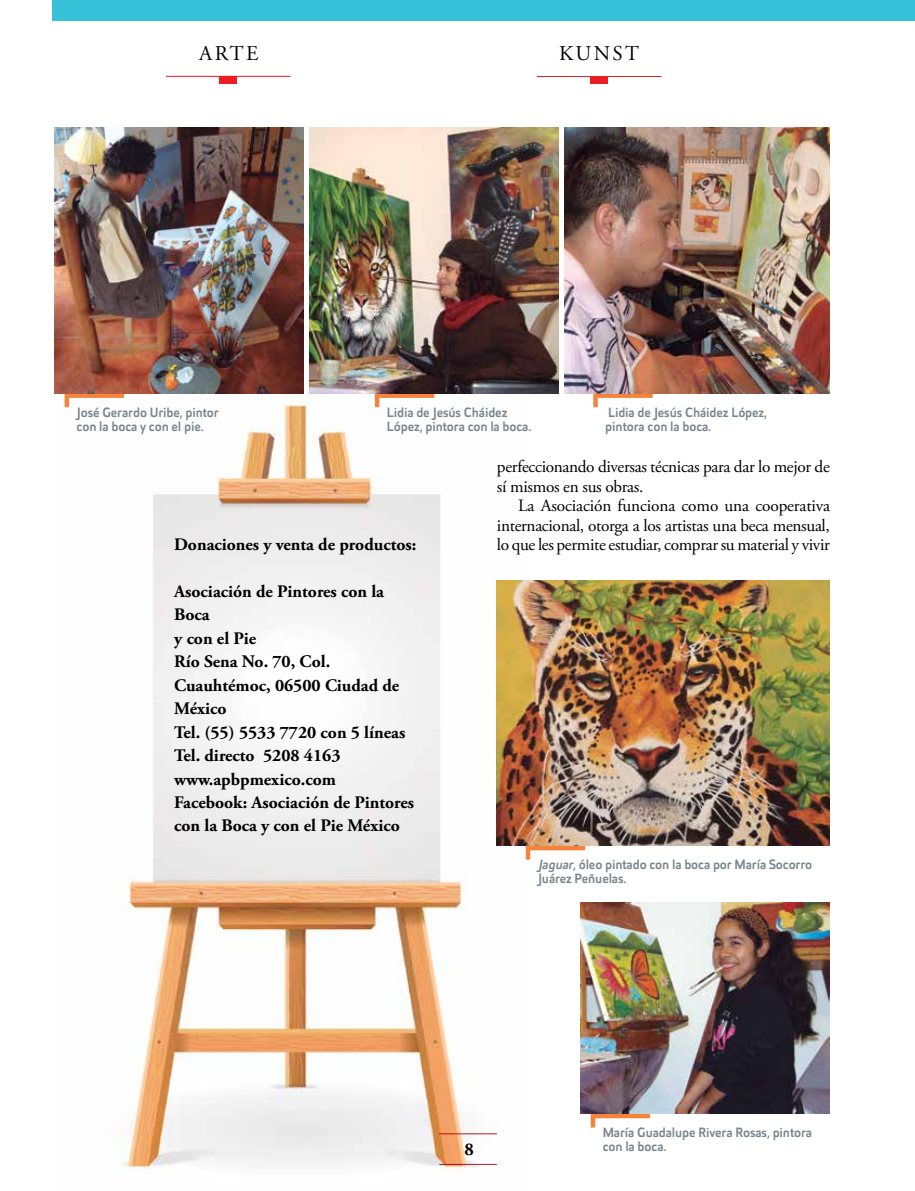
<style>
.page{position:relative;width:915px;height:1191px;background:#fff}
.page>*{position:absolute;margin:0;border:0;box-sizing:border-box;transform-origin:0 0}
.t1{font:21px "Adobe Garamond Pro";letter-spacing:.115em;color:#000}
.t2{font:700 18px "Adobe Garamond Pro";color:#000}
.t3{font:700 17.55px/23.4px "Adobe Garamond Pro";color:#000}
.t4{font:17.25px/19.5px "Adobe Garamond Pro";letter-spacing:-.02em;color:#000}
.t5{font:500 13.5px/13.5px "Helia Core";letter-spacing:-.01em;color:#7a868e}
.s1{font-style:italic}
</style>
<div class="page">
<img style="left:54px;top:375px;width:474px;height:796px">
<hr style="left:536px;top:76px;width:125px;height:1px;background:#ed1d24">
<hr style="left:166px;top:76px;width:124px;height:1px;background:#ed1d24">
<div style="left:590px;top:76px;width:17px;height:8px;background:#ed1d24"></div>
<div style="left:220px;top:76px;width:17px;height:8px;background:#ed1d24"></div>
<div style="left:53px;top:0;width:861px;height:20px;background:#38c2d9"></div>
<svg style="left:62px;top:393px;width:66px;height:19px"></svg>
<svg style="left:588px;top:1113px;width:66px;height:15px"></svg>
<svg style="left:372px;top:393px;width:66px;height:19px"></svg>
<svg style="left:591px;top:393px;width:66px;height:15px"></svg>
<svg style="left:523px;top:846px;width:63px;height:18px"></svg>
<img style="left:54px;top:128px;width:249px;height:265px">
<img style="left:580px;top:902px;width:249px;height:211px">
<img style="left:309px;top:128px;width:249px;height:265px">
<img style="left:564px;top:128px;width:265px;height:265px">
<img style="left:497px;top:580px;width:332px;height:266px">
<p class="t1" style="left:199px;top:41px;width:60px">ARTE</p>
<p class="t1" style="left:559px;top:41px;width:81px">KUNST</p>
<p class="t5" style="left:77px;top:405px;width:144px">José Gerardo Uribe, pintor con la boca y con el pie.</p>
<p class="t5" style="left:387px;top:405px;width:146px">Lidia de Jesús Cháidez<br>López, pintora con la boca.</p>
<p class="t5" style="left:605px;top:405px;width:163px">Lidia de Jesús Cháidez López, pintora con la boca.</p>
<p class="t3" style="left:174px;top:533px;width:243px">Donaciones y venta de productos:</p>
<p class="t3" style="left:174px;top:580px;width:241px">Asociación de Pintores con la<br>Boca<br>y con el Pie<br>Río Sena No. 70, Col.<br>Cuauhtémoc, 06500 Ciudad de<br>México<br>Tel. (55) 5533 7720 con 5 líneas<br>Tel. directo 5208 4163 www.apbpmexico.com<br>Facebook: Asociación de Pintores con la Boca y con el Pie México</p>
<p class="t4" style="left:497px;top:457px;width:334px">perfeccionando diversas técnicas para dar lo mejor de sí mismos en sus obras.</p>
<p class="t4" style="left:497px;top:496px;width:334px;text-align:justify;text-indent:21px">La Asociación funciona como una cooperativa internacional, otorga a los artistas una beca mensual, lo que les permite estudiar, comprar su material y vivir</p>
<p class="t5" style="left:537px;top:858px;width:276px"><span class="s1">Jaguar</span>, óleo pintado con la boca por María Socorro<br>Juárez Peñuelas.</p>
<p class="t2" style="left:464px;top:1138px;width:11px">8</p>
<p class="t5" style="left:602px;top:1126px;width:211px">María Guadalupe Rivera Rosas, pintora con la boca.</p>
</div>
